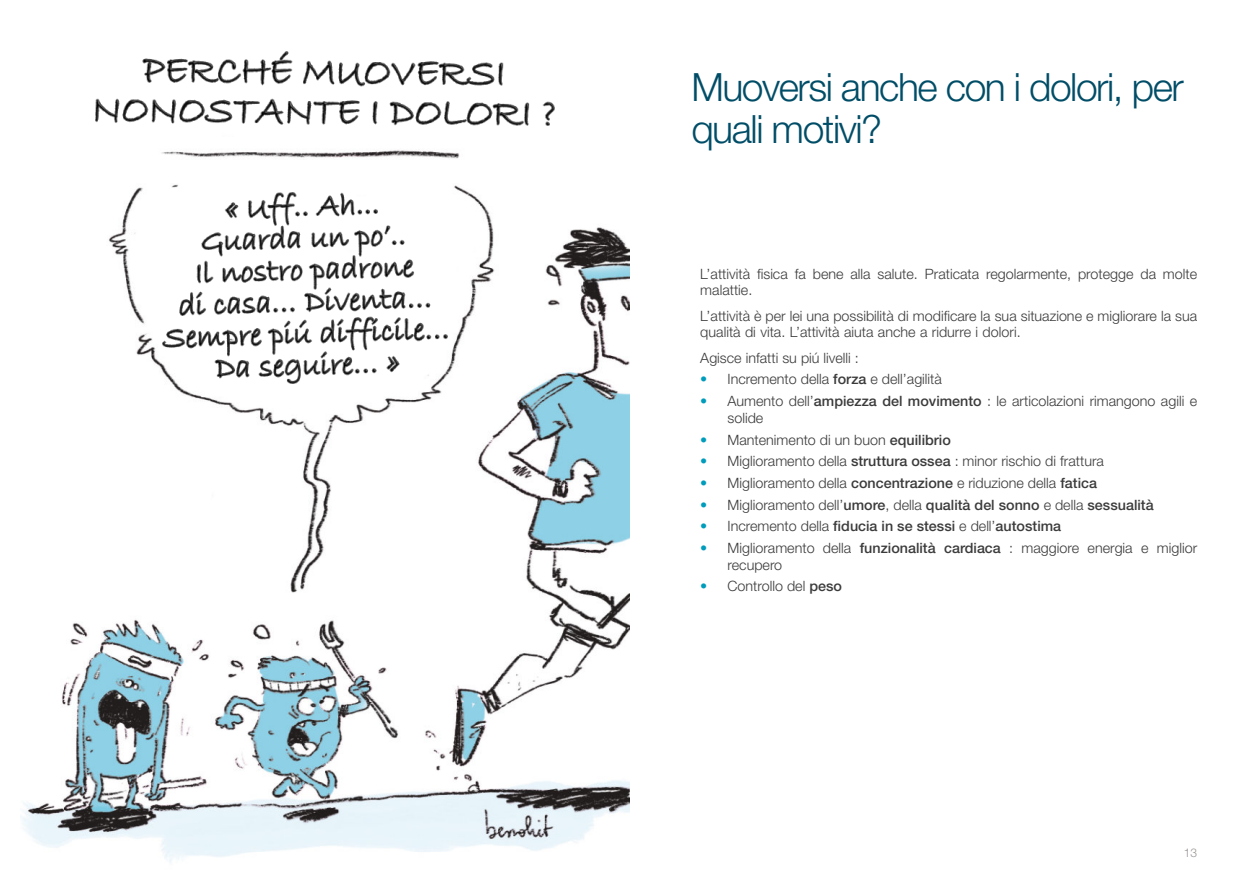
<style>
.page{position:relative;width:1259px;height:893px;background:#fff}
.page>*{position:absolute;margin:0;border:0;box-sizing:border-box;transform-origin:0 0}
.t1{font:300 39px/42px "Helvetica Neue LT Std";letter-spacing:-.035em;color:#004d67}
.t2{font:300 14.25px/15.8px "Helvetica Neue LT Std";color:#3c3b3b}
.t3{font:500 14.25px "Helvetica Neue LT Std";color:#3c3b3b}
.t4{font:300 12px "Helvetica Neue LT Std";color:#989492}
.s1{font-weight:700;color:#009cbc}
.s2{font-weight:500}
.s3{font-weight:300}
</style>
<div class="page">
<img style="left:20px;top:227px;width:609px;height:636px">
<img style="left:62px;top:51px;width:513px;height:344px">
<img style="left:95px;top:52px;width:460px;height:73px">
<img style="left:162px;top:193px;width:285px;height:190px">
<h1 class="t1" style="left:691px;top:71px;width:494px">Muoversi anche con i dolori, per quali motivi?</h1>
<p class="t2" style="left:700px;top:268px;width:498px">L’attività fisica fa bene alla salute. Praticata regolarmente, protegge da molte malattie.</p>
<p class="t2" style="left:700px;top:310px;width:498px">L’attività è per lei una possibilità di modificare la sua situazione e migliorare la sua qualità di vita. L’attività aiuta anche a ridurre i dolori.</p>
<p class="t2" style="left:700px;top:352px;width:160px">Agisce infatti su piú livelli :</p>
<p class="t2" style="left:700px;top:374px;width:243px"><span class="s1">•</span> Incremento della <span class="s2">forza</span> e dell’agilità</p>
<p class="t2" style="left:727px;top:394px;width:471px;line-height:17.1px;text-indent:-27px"><span class="s1">•</span> Aumento dell’<span class="s2">ampiezza del movimento</span> : le articolazioni rimangono agili e solide</p>
<p class="t2" style="left:700px;top:434px;width:252px"><span class="s1">•</span> Mantenimento di un buon <span class="s2">equilibrio</span></p>
<p class="t2" style="left:700px;top:455px;width:405px"><span class="s1">•</span> Miglioramento della <span class="s2">struttura ossea</span> : minor rischio di frattura</p>
<p class="t2" style="left:700px;top:477px;width:398px"><span class="s1">•</span> Miglioramento della <span class="s2">concentrazione</span> e riduzione della <span class="s2">fatica</span></p>
<p class="t2" style="left:700px;top:499px;width:455px"><span class="s1">•</span> Miglioramento dell’<span class="s2">umore</span>, della <span class="s2">qualità del sonno</span> e della <span class="s2">sessualità</span></p>
<p class="t3" style="left:700px;top:521px;width:362px"><span class="s1">•</span> <span class="s3">Incremento della</span> fiducia in se stessi <span class="s3">e dell’</span>autostima</p>
<p class="t2" style="left:727px;top:541px;width:471px;line-height:17.1px;text-indent:-27px"><span class="s1">•</span> Miglioramento della <span class="s2">funzionalità cardiaca</span> : maggiore energia e miglior recupero</p>
<p class="t2" style="left:700px;top:581px;width:143px"><span class="s1">•</span> Controllo del <span class="s2">peso</span></p>
<p class="t4" style="left:1183px;top:848px;width:15px">13</p>
</div>
